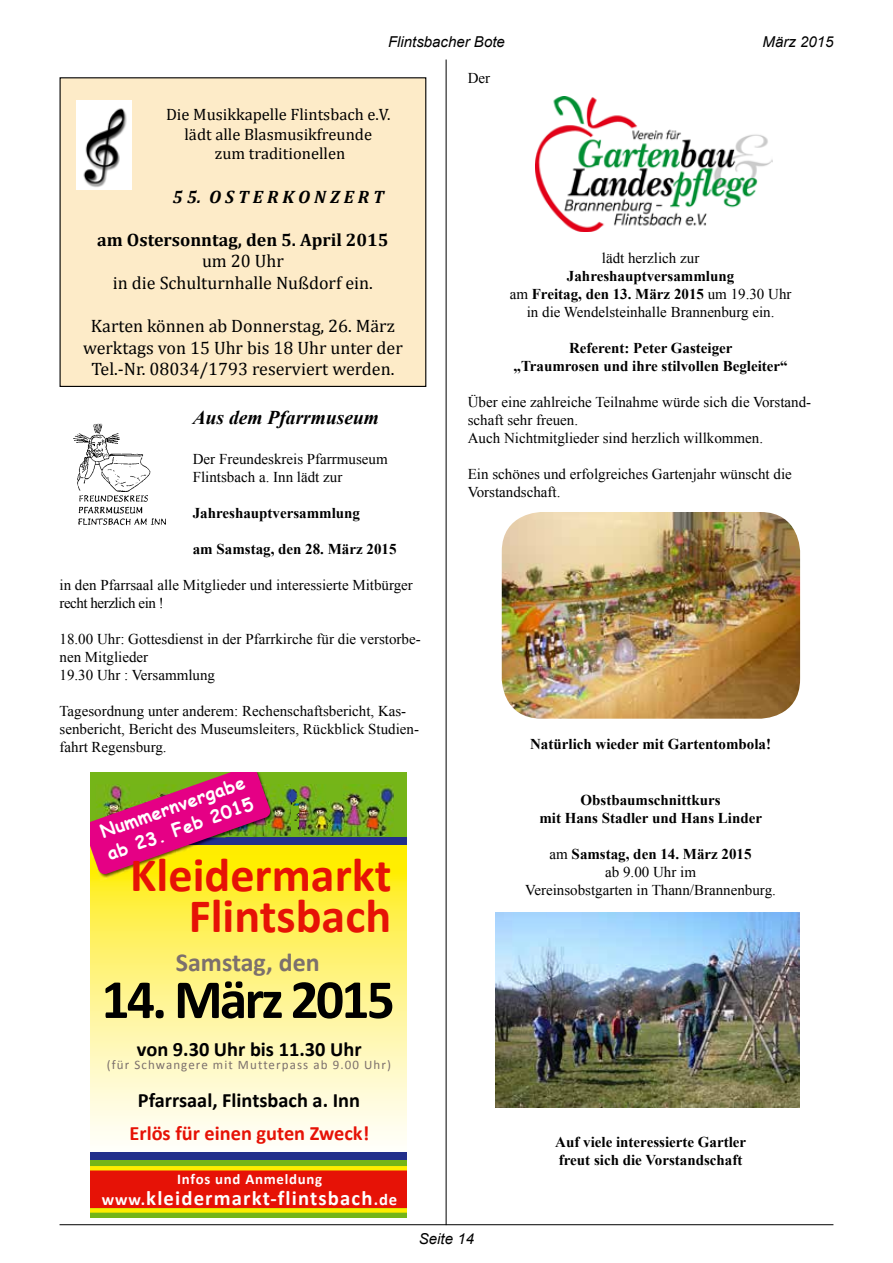
<style>
.page{position:relative;width:893px;height:1263px;background:#fff}
.page>*{position:absolute;margin:0;border:0;box-sizing:border-box;transform-origin:0 0}
.t1{font:700 55.5px "Calibri";letter-spacing:-.05em;color:#000}
.t2{font:700 48.15px "Calibri";color:#e61206}
.t3{font:700 25.95px "Calibri";color:#7c706d}
.t4{font:700 20.7px "Calibri";letter-spacing:.055em;color:#fff}
.t5{font:700 20.4px "Calibri";color:#000}
.t6{font:700 20.4px "Calibri";color:#e61206}
.t7{font:italic 700 19.5px "Times New Roman";color:#000}
.t8{font:18px/21.6px "Cambria";color:#000;text-align:center}
.t9{font:700 18px "Cambria";color:#000}
.t10{font:italic 700 18px "Cambria";color:#000}
.t11{font:700 17.85px/23px "Comic Sans MS";color:#fff}
.t12{font:16.5px/19.8px "Cambria";color:#000;text-align:center}
.t13{font:15px/18px "Times New Roman";color:#000}
.t14{font:700 15px/18px "Times New Roman";color:#000;text-align:center}
.t15{font:italic 15px "Arial";color:#000}
.t16{font:700 14.85px "Calibri";letter-spacing:.05em;color:#fff}
.t17{font:12.9px "Calibri";letter-spacing:.085em;color:#7c706d}
.s1{font-size:16.65px}
.s2{font-weight:700}
</style>
<div class="page">
<hr style="left:60px;top:1224px;width:773px;height:1px;background:#000">
<hr style="left:446px;top:60px;width:1px;height:1165px;background:#000">
<div style="left:60px;top:78px;width:366px;height:308px;background:#fdebc8"></div>
<div style="left:60px;top:77px;width:366px;height:310px;border:1px solid #000"></div>
<img style="left:77px;top:101px;width:54px;height:89px">
<img style="left:73px;top:423px;width:93px;height:103px">
<img style="left:536px;top:96px;width:236px;height:136px">
<img style="left:502px;top:512px;width:298px;height:207px">
<img style="left:496px;top:912px;width:303px;height:196px">
<div style="left:91px;top:772px;width:316px;height:446px;background:#75b518"></div>
<svg style="left:91px;top:845px;width:316px;height:308px;background:#fef492"></svg>
<img style="left:278px;top:784px;width:116px;height:53px">
<img style="left:292px;top:784px;width:7px;height:53px">
<div style="left:91px;top:838px;width:316px;height:7px;background:#222f8b"></div>
<div style="left:91px;top:1153px;width:316px;height:7px;background:#222f8b"></div>
<svg style="left:91px;top:1166px;width:316px;height:47px;background:#e93d05"></svg>
<img style="left:91px;top:875px;width:113px;height:6px">
<img style="left:271px;top:790px;width:7px;height:46px">
<svg style="left:91px;top:772px;width:180px;height:103px"></svg>
<p class="t15" style="left:388px;top:32px;width:118px">Flintsbacher Bote</p>
<p class="t15" style="left:763px;top:32px;width:72px">März 2015</p>
<p class="t12" style="left:166px;top:104px;width:226px">Die Musikkapelle Flintsbach e.V. lädt alle Blasmusikfreunde<br>zum traditionellen</p>
<p class="t10" style="left:172px;top:184px;width:213px">5 5. O S T E R K O N Z E R T</p>
<p class="t9" style="left:97px;top:227px;width:293px">am Ostersonntag, den 5. April 2015</p>
<p class="t8" style="left:113px;top:250px;width:262px">um 20 Uhr<br>in die Schulturnhalle Nußdorf ein.</p>
<p class="t8" style="left:83px;top:315px;width:321px">Karten können ab Donnerstag, 26. März werktags von 15 Uhr bis 18 Uhr unter der<br>Tel.-Nr. 08034/1793 reserviert werden.</p>
<h3 class="t7" style="left:193px;top:404px;width:188px">Aus dem Pfarrmuseum</h3>
<p class="t13" style="left:193px;top:450px;width:196px">Der Freundeskreis Pfarrmuseum<br>Flintsbach a. Inn lädt zur</p>
<p class="t14" style="left:193px;top:503px;width:169px">Jahreshauptversammlung</p>
<p class="t14" style="left:193px;top:539px;width:205px">am Samstag, den 28. März 2015</p>
<p class="t13" style="left:60px;top:576px;width:355px">in den Pfarrsaal alle Mitglieder und interessierte Mitbürger recht herzlich ein !</p>
<p class="t13" style="left:60px;top:630px;width:363px">18.00 Uhr: Gottesdienst in der Pfarrkirche für die verstorbe&shy;nen Mitglieder<br>19.30 Uhr : Versammlung</p>
<p class="t13" style="left:60px;top:702px;width:361px">Tagesordnung unter anderem: Rechenschaftsbericht, Kas&shy;senbericht, Bericht des Museumsleiters, Rückblick Studien&shy;fahrt Regensburg.</p>
<p class="t11" style="left:96px;top:820px;width:155px;rotate:-19deg">Nummernvergabe ab 23. Feb 2015</p>
<h2 class="t2" style="left:130px;top:844px;width:263px">Kleidermarkt</h2>
<h2 class="t2" style="left:189px;top:885px;width:204px">Flintsbach</h2>
<h3 class="t3" style="left:176px;top:946px;width:145px">Samstag, den</h3>
<h1 class="t1" style="left:101px;top:964px;width:295px">14. März 2015</h1>
<h3 class="t5" style="left:137px;top:1036px;width:226px">von 9.30 Uhr bis 11.30 Uhr</h3>
<p class="t17" style="left:107px;top:1056px;width:286px">(für Schwangere mit Mutterpass ab 9.00 Uhr)</p>
<h3 class="t5" style="left:138px;top:1087px;width:224px">Pfarrsaal, Flintsbach a. Inn</h3>
<h3 class="t6" style="left:129px;top:1120px;width:241px">Erlös für einen guten Zweck!</h3>
<p class="t16" style="left:177px;top:1170px;width:147px">Infos und Anmeldung</p>
<h3 class="t4" style="left:102px;top:1184px;width:297px"><span class="s1">www.</span>kleidermarkt-flintsbach<span class="s1">.de</span></h3>
<p class="t13" style="left:468px;top:68px;width:24px">Der</p>
<p class="t13" style="left:602px;top:248px;width:99px">lädt herzlich zur</p>
<p class="t13" style="left:510px;top:266px;width:283px;text-align:center"><span class="s2">Jahreshauptversammlung<br></span>am <span class="s2">Freitag, den 13. März 2015</span> um 19.30 Uhr in die Wendelsteinhalle Brannenburg ein.</p>
<p class="t14" style="left:513px;top:338px;width:276px">Referent: Peter Gasteiger<br>„Traumrosen und ihre stilvollen Begleiter“</p>
<p class="t13" style="left:468px;top:392px;width:345px">Über eine zahlreiche Teilnahme würde sich die Vorstand&shy;schaft sehr freuen.<br>Auch Nichtmitglieder sind herzlich willkommen.</p>
<p class="t13" style="left:468px;top:464px;width:326px">Ein schönes und erfolgreiches Gartenjahr wünscht die<br>Vorstandschaft.</p>
<p class="t14" style="left:530px;top:734px;width:242px">Natürlich wieder mit Gartentombola!</p>
<p class="t14" style="left:539px;top:791px;width:224px">Obstbaumschnittkurs<br>mit Hans Stadler und Hans Linder</p>
<p class="t13" style="left:525px;top:845px;width:252px;text-align:center">am <span class="s2">Samstag, den 14. März 2015<br></span>ab 9.00 Uhr im<br>Vereinsobstgarten in Thann/Brannenburg.</p>
<p class="t14" style="left:555px;top:1133px;width:192px;text-align:left">Auf viele interessierte Gartler freut sich die Vorstandschaft</p>
<p class="t15" style="left:419px;top:1229px;width:57px">Seite 14</p>
</div>
